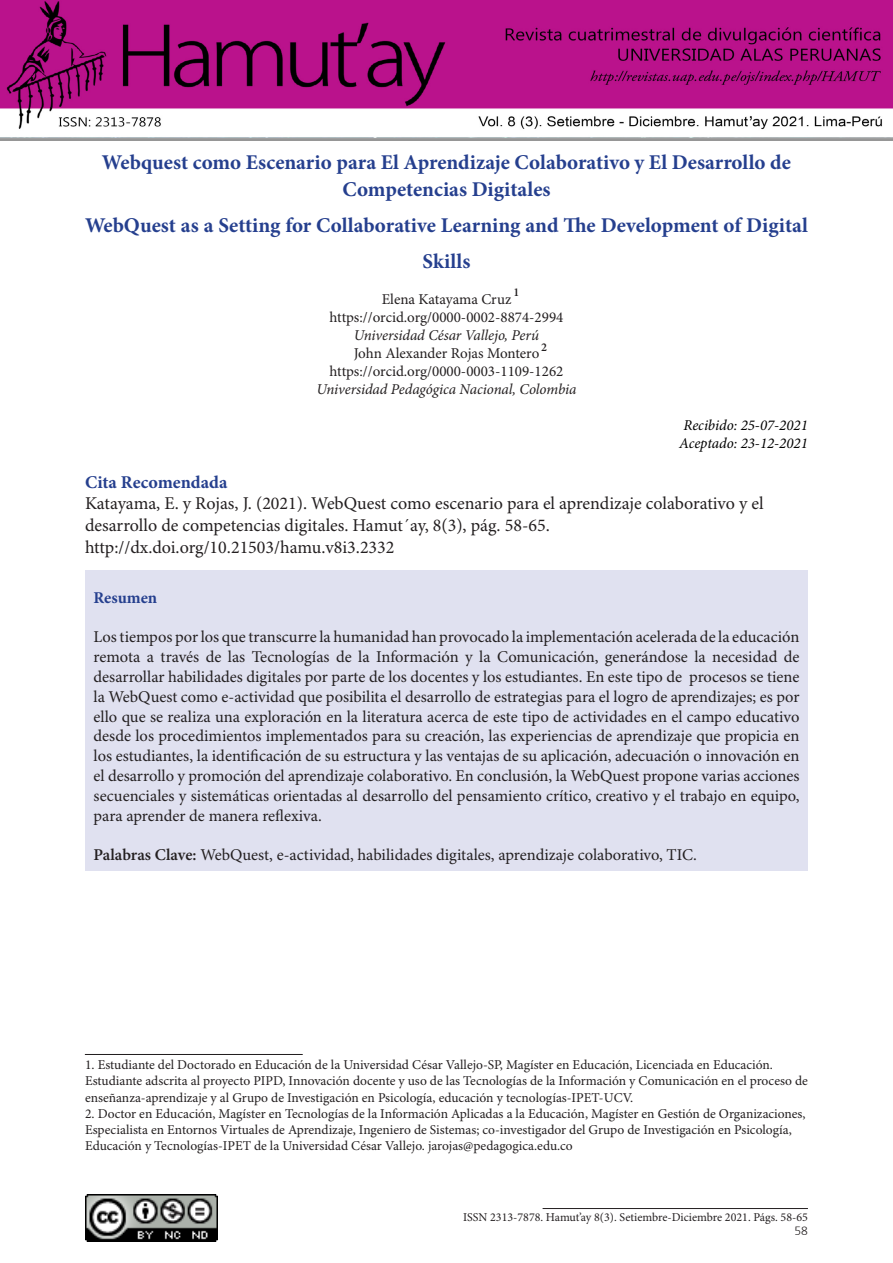
<style>
.page{position:relative;width:893px;height:1263px;background:#fff}
.page>*{position:absolute;margin:0;border:0;box-sizing:border-box;transform-origin:0 0}
.t1{font:700 21px/36px "Minion Pro";color:#253f8e;text-align:center}
.t2{font:18px/21.6px "Minion Pro";color:#231f20}
.t3{font:700 18px "Minion Pro";color:#253f8e}
.t4{font:16.5px/19.8px "Minion Pro";color:#231f20;text-align:justify}
.t5{font:700 16.5px "Minion Pro";color:#253f8e}
.t6{font:15px "Minion Pro";color:#231f20}
.t7{font:italic 15px "Minion Pro";letter-spacing:-.005em;color:#231f20}
.t8{font:italic 15px "Minion Pro";letter-spacing:-.005em;color:#000}
.t9{font:13.5px/16.2px "Minion Pro";color:#231f20}
.t10{font:12px "Minion Pro";color:#231f20}
.t11{font:600 12px "Minion Pro";color:#231f20}
.t12{font:300 12px "Frutiger";color:#231f20}
.s1{font-weight:600}
</style>
<div class="page">
<img style="left:85px;top:1195px;width:132px;height:46px">
<img style="left:0;top:137px;width:893px;height:3px">
<hr style="left:85px;top:1054px;width:218px;height:1px;background:#231f20">
<div style="left:85px;top:570px;width:723px;height:301px;background:#e0e1f0"></div>
<hr style="left:543px;top:1208px;width:265px;height:1px;background:#231f20">
<img style="left:0;top:0;width:893px;height:130px">
<p class="t1" style="left:102px;top:144px;width:690px">Webquest como Escenario para El Aprendizaje Colaborativo y El Desarrollo de</p>
<p class="t1" style="left:342px;top:171px;width:210px">Competencias Digitales</p>
<p class="t1" style="left:85px;top:207px;width:724px">WebQuest as a Setting for Collaborative Learning and The Development of Digital<br>Skills</p>
<p class="t6" style="left:382px;top:290px;width:131px">Elena Katayama Cruz</p>
<p class="t6" style="left:330px;top:308px;width:235px">https://orcid.org/0000-0002-8874-2994</p>
<p class="t7" style="left:354px;top:325px;width:187px">Universidad César Vallejo, Perú</p>
<p class="t6" style="left:354px;top:344px;width:187px">John Alexander Rojas Montero</p>
<p class="t6" style="left:330px;top:362px;width:235px">https://orcid.org/0000-0003-1109-1262</p>
<p class="t7" style="left:316px;top:379px;width:262px">Universidad Pedagógica Nacional, Colombia</p>
<p class="t8" style="left:683px;top:415px;width:126px">Recibido: 25-07-2021</p>
<p class="t8" style="left:679px;top:433px;width:130px">Aceptado: 23-12-2021</p>
<p class="t3" style="left:85px;top:469px;width:144px">Cita Recomendada</p>
<p class="t2" style="left:85px;top:493px;width:680px">Katayama, E. y Rojas, J. (2021). WebQuest como escenario para el aprendizaje colaborativo y el desarrollo de competencias digitales. Hamut´ay, 8(3), pág. 58-65.</p>
<p class="t2" style="left:85px;top:537px;width:311px">http://dx.doi.org/10.21503/hamu.v8i3.2332</p>
<p class="t11" style="left:513px;top:284px;width:7px">1</p>
<p class="t11" style="left:541px;top:339px;width:7px">2</p>
<p class="t5" style="left:94px;top:586px;width:65px">Resumen</p>
<p class="t4" style="left:94px;top:628px;width:707px">Los tiempos por los que transcurre la humanidad han provocado la implementación acelerada de la educación remota a través de las Tecnologías de la Información y la Comunicación, generándose la necesidad de desarrollar habilidades digitales por parte de los docentes y los estudiantes. En este tipo de procesos se tiene la WebQuest como e-actividad que posibilita el desarrollo de estrategias para el logro de aprendizajes; es por ello que se realiza una exploración en la literatura acerca de este tipo de actividades en el campo educativo desde los procedimientos implementados para su creación, las experiencias de aprendizaje que propicia en los estudiantes, la identificación de su estructura y las ventajas de su aplicación, adecuación o innovación en el desarrollo y promoción del aprendizaje colaborativo. En conclusión, la WebQuest propone varias acciones secuenciales y sistemáticas orientadas al desarrollo del pensamiento crítico, creativo y el trabajo en equipo, para aprender de manera reflexiva.</p>
<p class="t4" style="left:94px;top:846px;width:605px"><span class="s1">Palabras Clave:</span> WebQuest, e-actividad, habilidades digitales, aprendizaje colaborativo, TIC.</p>
<p class="t9" style="left:85px;top:1057px;width:724px">1. Estudiante del Doctorado en Educación de la Universidad César Vallejo-SP, Magíster en Educación, Licenciada en Educación.<br>Estudiante adscrita al proyecto PIPD, Innovación docente y uso de las Tecnologías de la Información y Comunicación en el proceso de enseñanza-aprendizaje y al Grupo de Investigación en Psicología, educación y tecnologías-IPET-UCV.</p>
<p class="t9" style="left:85px;top:1106px;width:722px">2. Doctor en Educación, Magíster en Tecnologías de la Información Aplicadas a la Educación, Magíster en Gestión de Organizaciones,<br>Especialista en Entornos Virtuales de Aprendizaje, Ingeniero de Sistemas; co-investigador del Grupo de Investigación en Psicología,<br>Educación y Tecnologías-IPET de la Universidad César Vallejo. jarojas@pedagogica.edu.co</p>
<p class="t10" style="left:463px;top:1210px;width:346px">ISSN 2313-7878. Hamut’ay 8(3). Setiembre-Diciembre 2021. Págs. 58-65</p>
<p class="t12" style="left:795px;top:1222px;width:15px">58</p>
</div>
